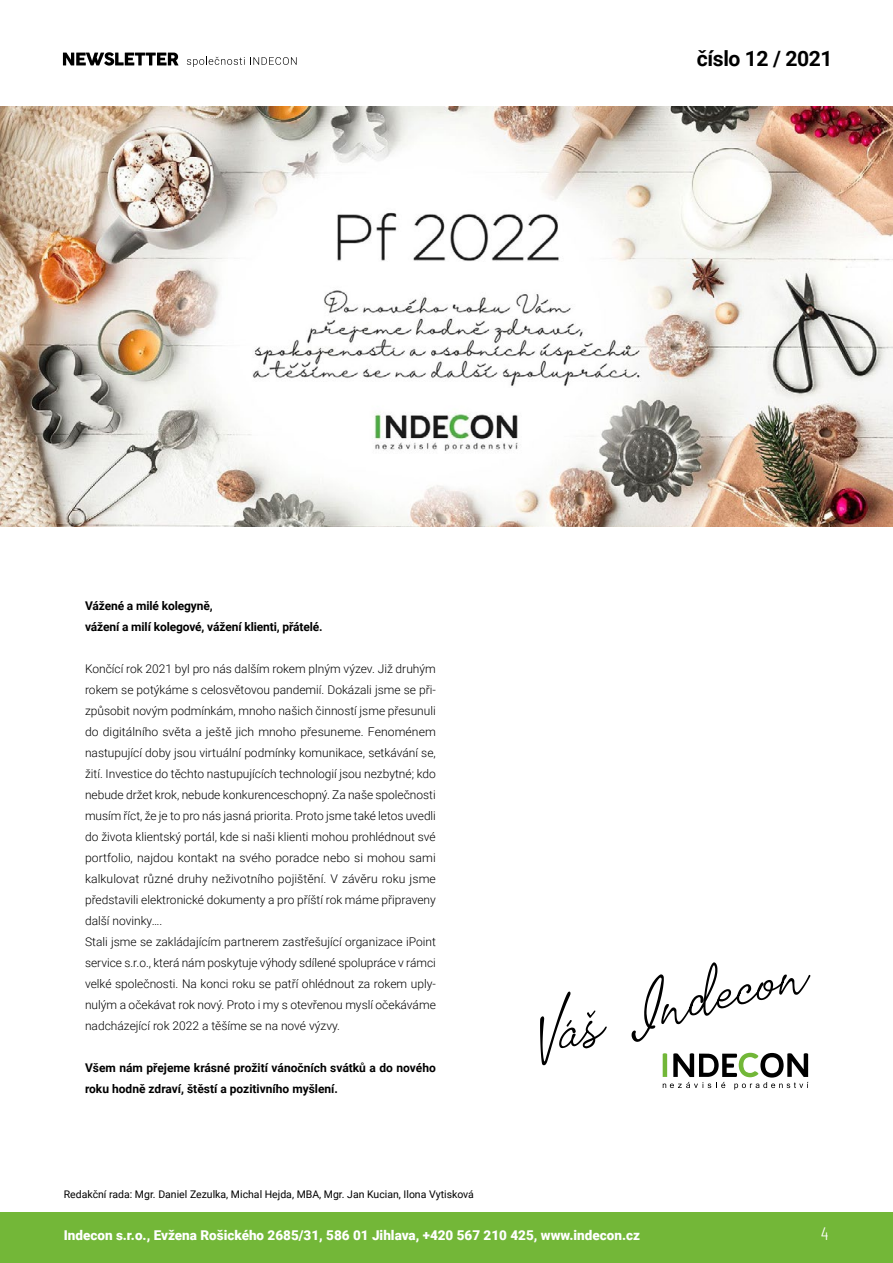
<style>
.page{position:relative;width:893px;height:1263px;background:#fff}
.page>*{position:absolute;margin:0;border:0;box-sizing:border-box;transform-origin:0 0}
.t1{font:700 22.5px "Roboto";letter-spacing:.05em;color:#000}
.t2{font:700 21.15px "Roboto";letter-spacing:-.02em;color:#000}
.t3{font:300 18px "Barlow Condensed";color:#fff}
.t4{font:900 13.5px "Roboto";color:#fff}
.t5{font:300 12px/21px "Roboto";color:#000}
.t6{font:700 12px/21px "Roboto";color:#000}
.t7{font:10.5px "Roboto";color:#000}
</style>
<div class="page">
<div style="left:0;top:1212px;width:893px;height:51px;background:#73b738"></div>
<svg style="left:63px;top:52px;width:115px;height:14px"></svg>
<svg style="left:187px;top:57px;width:110px;height:10px"></svg>
<img style="left:0;top:106px;width:893px;height:420px">
<svg style="left:540px;top:962px;width:270px;height:127px"></svg>
<p class="t6" style="left:85px;top:595px;width:239px">Vážené a milé kolegyně,<br>vážení a milí kolegové, vážení klienti, přátelé.</p>
<p class="t5" style="left:85px;top:658px;width:352px">Končící rok 2021 byl pro nás dalším rokem plným výzev. Již druhým rokem se potýkáme s celosvětovou pandemií. Dokázali jsme se při&shy;způsobit novým podmínkám, mnoho našich činností jsme přesunuli do digitálního světa a ještě jich mnoho přesuneme. Fenoménem nastupující doby jsou virtuální podmínky komunikace, setkávání se, žití. Investice do těchto nastupujících technologií jsou nezbytné; kdo nebude držet krok, nebude konkurenceschopný. Za naše společnosti musím říct, že je to pro nás jasná priorita. Proto jsme také letos uvedli do života klientský portál, kde si naši klienti mohou prohlédnout své portfolio, najdou kontakt na svého poradce nebo si mohou sami kalkulovat různé druhy neživotního pojištění. V závěru roku jsme představili elektronické dokumenty a pro příští rok máme připraveny další novinky….<br>Stali jsme se zakládajícím partnerem zastřešující organizace iPoint service s.r.o., která nám poskytuje výhody sdílené spolupráce v rámci velké společnosti. Na konci roku se patří ohlédnout za rokem uply&shy;nulým a očekávat rok nový. Proto i my s otevřenou myslí očekáváme nadcházející rok 2022 a těšíme se na nové výzvy.</p>
<p class="t6" style="left:85px;top:1057px;width:352px">Všem nám přejeme krásné prožití vánočních svátků a do nového</p>
<h1 class="t1" style="left:53px;top:1064px;width:424px">pro období 1. 12. 2021 – 31. 12. 2021</h1>
<p class="t6" style="left:85px;top:1078px;width:255px">roku hodně zdraví, štěstí a pozitivního myšlení.</p>
<p class="t7" style="left:64px;top:1187px;width:412px">Redakční rada: Mgr. Daniel Zezulka, Michal Hejda, MBA, Mgr. Jan Kucian, Ilona Vytisková</p>
<h2 class="t2" style="left:697px;top:43px;width:137px">číslo 12 / 2021</h2>
<p class="t4" style="left:64px;top:1226px;width:578px">Indecon s.r.o., Evžena Rošického 2685/31, 586 01 Jihlava, +420 567 210 425, www.indecon.cz</p>
<h3 class="t3" style="left:821px;top:1221px;width:9px">4</h3>
</div>
